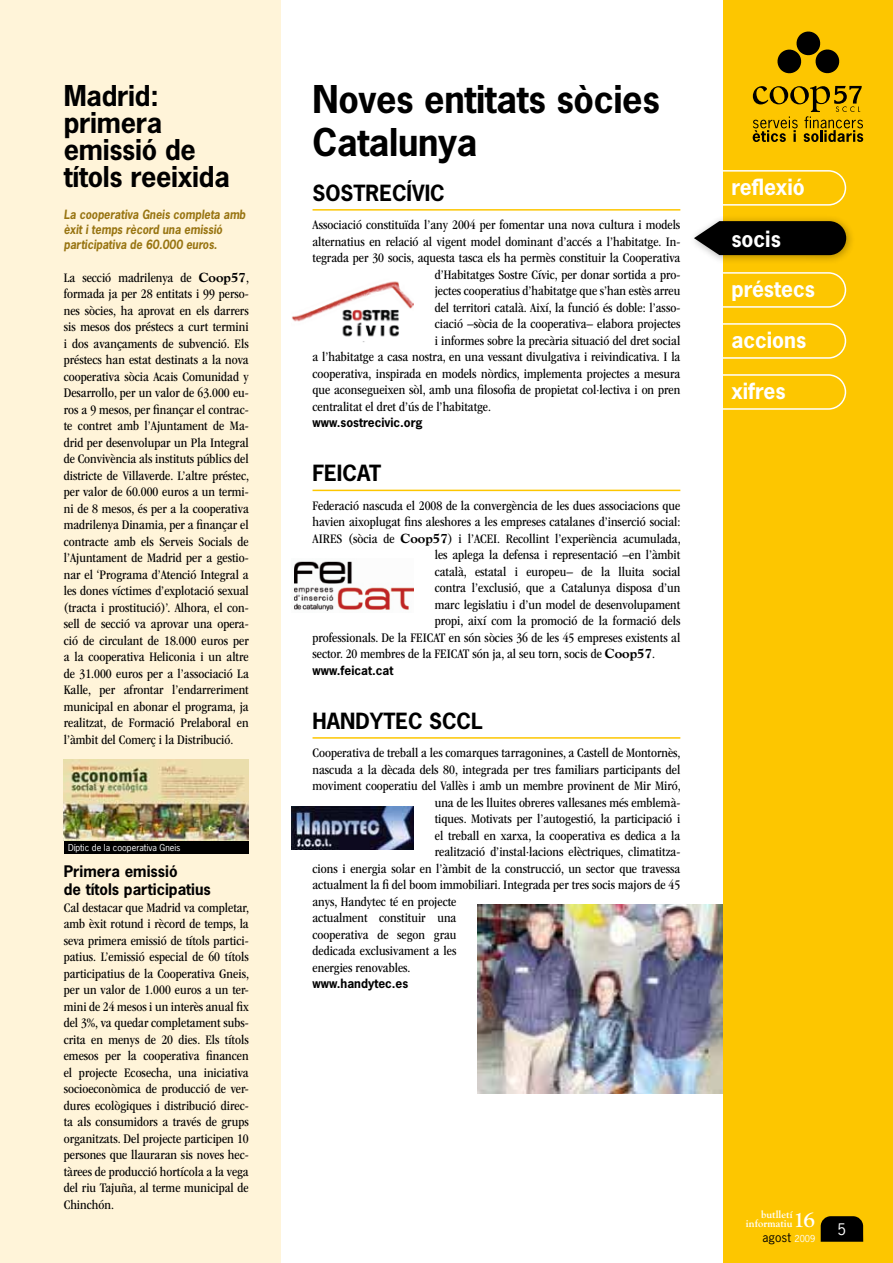
<style>
.page{position:relative;width:893px;height:1263px;background:#fff}
.page>*{position:absolute;margin:0;border:0;box-sizing:border-box;transform-origin:0 0}
.t1{font:700 36px/43.2px "News Gothic Std";letter-spacing:-.01em;color:#000}
.t2{font:700 27px/27px "News Gothic Std";letter-spacing:-.01em;color:#000}
.t3{font:700 21px "News Gothic Std";color:#fff}
.t4{font:700 21px "News Gothic Std";color:#000}
.t5{font:700 21px "Goudy Std";color:#fff}
.t6{font:700 15px/18px "News Gothic Std";color:#000}
.t7{font:15px "News Gothic Std";color:#fff}
.t8{font:condensed 13.5px/16.5px "ITC Garamond Std";color:#000;text-align:justify}
.t9{font:italic 700 12px/15px "News Gothic Std";color:#987411;scale:.9 1}
.t10{font:700 12px "News Gothic Std";color:#000}
.t11{font:12px "News Gothic Std";color:#000}
.t12{font:700 10.5px/9px "Goudy Std";color:#fff;text-align:right}
.t13{font:9px "News Gothic Std";color:#fff}
.s1{font-family:"Goudy Std";font-weight:800;font-stretch:normal}
.s2{font-size:9px;color:#fff}
</style>
<div class="page">
<div style="left:723px;top:0;width:170px;height:1263px;background:#fdc600"></div>
<svg style="left:753px;top:86px;width:110px;height:56px"></svg>
<svg style="left:777px;top:31px;width:63px;height:43px"></svg>
<svg style="left:723px;top:170px;width:124px;height:36px"></svg>
<svg style="left:723px;top:272px;width:124px;height:36px"></svg>
<svg style="left:723px;top:323px;width:124px;height:36px"></svg>
<svg style="left:723px;top:374px;width:124px;height:36px"></svg>
<div style="left:687px;top:214px;width:168px;height:51px;background:#000;opacity:.3"></div>
<svg style="left:694px;top:221px;width:152px;height:34px;background:#1a1814"></svg>
<svg style="left:821px;top:1216px;width:42px;height:26px"></svg>
<div style="left:0;top:0;width:281px;height:1263px;background:#fff4d9"></div>
<hr style="left:313px;top:209px;width:367px;height:2px;background:#fdc600">
<hr style="left:313px;top:490px;width:367px;height:1px;background:#fdc600">
<hr style="left:313px;top:737px;width:367px;height:2px;background:#fdc600">
<img style="left:291px;top:281px;width:123px;height:62px">
<img style="left:294px;top:561px;width:120px;height:50px">
<img style="left:291px;top:806px;width:123px;height:43px">
<img style="left:478px;top:905px;width:245px;height:189px">
<img style="left:64px;top:760px;width:185px;height:81px">
<div style="left:64px;top:841px;width:185px;height:12px;background:#000"></div>
<h2 class="t2" style="left:64px;top:82px;width:168px">Madrid: primera emissió de títols reeixida</h2>
<p class="t9" style="left:64px;top:207px;width:204px">La cooperativa Gneis completa amb èxit i temps rècord una emissió participativa de 60.000 euros.</p>
<p class="t8" style="left:64px;top:269px;width:187px">La secció madrilenya de <span class="s1">Coop57</span>, formada ja per 28 entitats i 99 perso&shy;nes sòcies, ha aprovat en els darrers sis mesos dos préstecs a curt termini i dos avançaments de subvenció. Els préstecs han estat destinats a la nova cooperativa sòcia Acais Comunidad y Desarrollo, per un valor de 63.000 eu&shy;ros a 9 mesos, per finançar el contrac&shy;te contret amb l’Ajuntament de Ma&shy;drid per desenvolupar un Pla Integral de Convivència als instituts públics del districte de Villaverde. L’altre préstec, per valor de 60.000 euros a un termi&shy;ni de 8 mesos, és per a la cooperativa madrilenya Dinamia, per a finançar el contracte amb els Serveis Socials de l’Ajuntament de Madrid per a gestio&shy;nar el ‘Programa d’Atenció Integral a les dones víctimes d’explotació sexual (tracta i prostitució)’. Alhora, el con&shy;sell de secció va aprovar una opera&shy;ció de circulant de 18.000 euros per a la cooperativa Heliconia i un altre de 31.000 euros per a l’associació La Kalle, per afrontar l’endarreriment municipal en abonar el programa, ja realitzat, de Formació Prelaboral en l’àmbit del Comerç i la Distribució.</p>
<p class="t13" style="left:68px;top:841px;width:114px">Díptic de la cooperativa Gneis</p>
<p class="t6" style="left:64px;top:862px;width:149px">Primera emissió<br>de títols participatius</p>
<p class="t8" style="left:64px;top:899px;width:187px">Cal destacar que Madrid va completar, amb èxit rotund i rècord de temps, la seva primera emissió de títols partici&shy;patius. L’emissió especial de 60 títols participatius de la Cooperativa Gneis, per un valor de 1.000 euros a un ter&shy;mini de 24 mesos i un interès anual fix del 3%, va quedar completament subs&shy;crita en menys de 20 dies. Els títols emesos per la cooperativa financen el projecte Ecosecha, una iniciativa socioeconòmica de producció de ver&shy;dures ecològiques i distribució direc&shy;ta als consumidors a través de grups organitzats. Del projecte participen 10 persones que llauraran sis noves hec&shy;tàrees de producció hortícola a la vega del riu Tajuña, al terme municipal de Chinchón.</p>
<h1 class="t1" style="left:313px;top:77px;width:349px">Noves entitats sòcies<br>Catalunya</h1>
<h3 class="t4" style="left:313px;top:179px;width:134px">SOSTRECÍVIC</h3>
<p class="t8" style="left:313px;top:217px;width:369px">Associació constituïda l’any 2004 per fomentar una nova cultura i models</p>
<p class="t8" style="left:313px;top:233px;width:369px">alternatius en relació al vigent model dominant d’accés a l’habitatge. In-</p>
<p class="t8" style="left:313px;top:250px;width:369px">tegrada per 30 socis, aquesta tasca els ha permès constituir la Cooperativa</p>
<p class="t8" style="left:435px;top:266px;width:247px">d’Habitatges Sostre Cívic, per donar sortida a pro-</p>
<p class="t8" style="left:435px;top:283px;width:247px">jectes cooperatius d’habitatge que s’han estès arreu</p>
<p class="t8" style="left:435px;top:299px;width:247px">del territori català. Així, la funció és doble: l’asso-</p>
<p class="t8" style="left:435px;top:316px;width:247px">ciació –sòcia de la cooperativa– elabora projectes</p>
<p class="t8" style="left:435px;top:332px;width:247px">i informes sobre la precària situació del dret social</p>
<p class="t8" style="left:313px;top:349px;width:369px">a l’habitatge a casa nostra, en una vessant divulgativa i reivindicativa. I la</p>
<p class="t8" style="left:313px;top:365px;width:369px">cooperativa, inspirada en models nòrdics, implementa projectes a mesura</p>
<p class="t8" style="left:313px;top:382px;width:369px">que aconsegueixen sòl, amb una filosofia de propietat col·lectiva i on pren</p>
<p class="t8" style="left:313px;top:398px;width:180px">centralitat el dret d’ús de l’habitatge.</p>
<p class="t10" style="left:313px;top:415px;width:112px">www.sostrecivic.org</p>
<h3 class="t4" style="left:313px;top:459px;width:70px">FEICAT</h3>
<p class="t8" style="left:313px;top:497px;width:369px">Federació nascuda el 2008 de la convergència de les dues associacions que</p>
<p class="t8" style="left:313px;top:514px;width:369px">havien aixoplugat fins aleshores a les empreses catalanes d’inserció social:</p>
<p class="t8" style="left:313px;top:530px;width:370px">AIRES (sòcia de <span class="s1">Coop57</span>) i l’ACEI. Recollint l’experiència acumulada,</p>
<p class="t8" style="left:435px;top:547px;width:247px">les aplega la defensa i representació –en l’àmbit</p>
<p class="t8" style="left:435px;top:563px;width:247px">català, estatal i europeu– de la lluita social</p>
<p class="t8" style="left:435px;top:580px;width:247px">contra l’exclusió, que a Catalunya disposa d’un</p>
<p class="t8" style="left:435px;top:596px;width:247px">marc legislatiu i d’un model de desenvolupament</p>
<p class="t8" style="left:435px;top:613px;width:247px">propi, així com la promoció de la formació dels</p>
<p class="t8" style="left:313px;top:629px;width:369px">professionals. De la FEICAT en són sòcies 36 de les 45 empreses existents al</p>
<p class="t8" style="left:313px;top:646px;width:344px">sector. 20 membres de la FEICAT són ja, al seu torn, socis de <span class="s1">Coop57</span>.</p>
<p class="t10" style="left:313px;top:662px;width:82px">www.feicat.cat</p>
<h3 class="t4" style="left:313px;top:707px;width:172px">HANDYTEC SCCL</h3>
<p class="t8" style="left:313px;top:745px;width:370px">Cooperativa de treball a les comarques tarragonines, a Castell de Montornès,</p>
<p class="t8" style="left:313px;top:761px;width:369px">nascuda a la dècada dels 80, integrada per tres familiars participants del</p>
<p class="t8" style="left:313px;top:778px;width:370px">moviment cooperatiu del Vallès i amb un membre provinent de Mir Miró,</p>
<p class="t8" style="left:435px;top:794px;width:247px">una de les lluites obreres vallesanes més emblemà-</p>
<p class="t8" style="left:435px;top:811px;width:247px">tiques. Motivats per l’autogestió, la participació i</p>
<p class="t8" style="left:435px;top:827px;width:247px">el treball en xarxa, la cooperativa es dedica a la</p>
<p class="t8" style="left:435px;top:844px;width:247px">realització d’instal·lacions elèctriques, climatitza-</p>
<p class="t8" style="left:313px;top:860px;width:369px">cions i energia solar en l’àmbit de la construcció, un sector que travessa</p>
<p class="t8" style="left:313px;top:877px;width:369px">actualment la fi del boom immobiliari. Integrada per tres socis majors de 45</p>
<p class="t8" style="left:313px;top:893px;width:145px">anys, Handytec té en projecte</p>
<p class="t8" style="left:313px;top:910px;width:145px">actualment constituir una</p>
<p class="t8" style="left:313px;top:926px;width:145px">cooperativa de segon grau</p>
<p class="t8" style="left:313px;top:943px;width:145px">dedicada exclusivament a les</p>
<p class="t8" style="left:313px;top:959px;width:100px">energies renovables.</p>
<p class="t10" style="left:313px;top:976px;width:97px">www.handytec.es</p>
<h3 class="t3" style="left:731px;top:173px;width:75px">reflexió</h3>
<h3 class="t3" style="left:731px;top:225px;width:51px">socis</h3>
<h3 class="t3" style="left:731px;top:275px;width:85px">préstecs</h3>
<h3 class="t3" style="left:731px;top:326px;width:76px">accions</h3>
<h3 class="t3" style="left:731px;top:378px;width:56px">xifres</h3>
<p class="t12" style="left:746px;top:1210px;width:48px">butlletí informatiu</p>
<h3 class="t5" style="left:793px;top:1207px;width:23px">16</h3>
<p class="t11" style="left:763px;top:1229px;width:54px">agost <span class="s2">2009</span></p>
<p class="t7" style="left:838px;top:1219px;width:10px">5</p>
</div>
